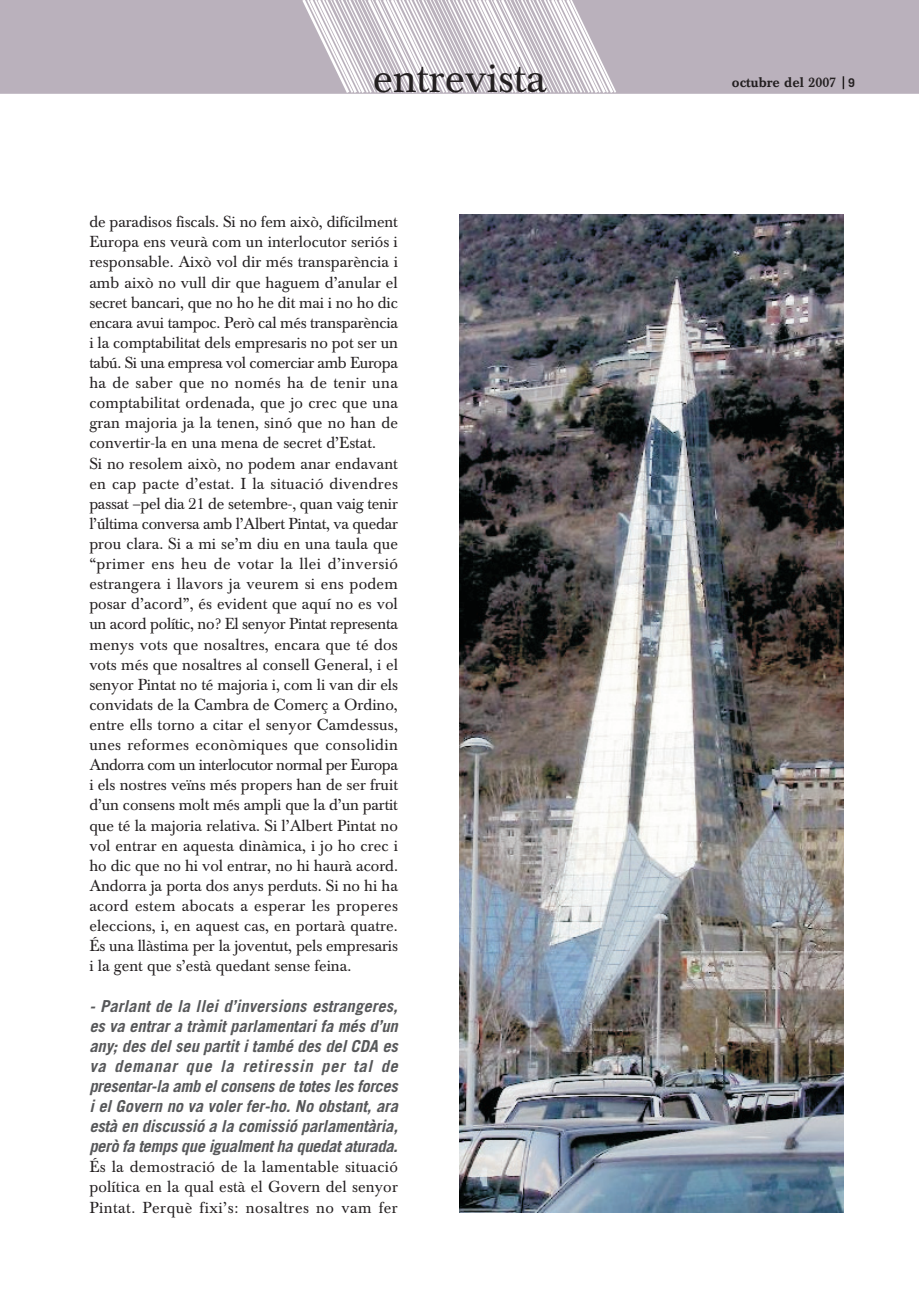
<style>
.page{position:relative;width:919px;height:1289px;background:#fff}
.page>*{position:absolute;margin:0;border:0;box-sizing:border-box;transform-origin:0 0}
.t1{font:42px "Baskerville BE";color:#231f20}
.t2{font:italic 700 16.5px/20.1px "Trade Gothic";letter-spacing:-.01em;color:#57585a;text-align:justify}
.t3{font:15.75px/20.1px "Baskerville BE";color:#231f20}
.t4{font:500 13.5px "Baskerville BE";color:#231f20}
.s1{font-family:"Trade Gothic";font-weight:700;font-size:12px}
</style>
<div class="page">
<img style="left:459px;top:215px;width:384px;height:996px">
<div style="left:0;top:0;width:918px;height:94px;background:#bab1bc;border:2px solid #bab1bc"></div>
<svg style="left:300px;top:0;width:317px;height:94px"></svg>
<svg style="left:842px;top:76px;width:2px;height:13px"></svg>
<h1 class="t1" style="left:373px;top:61px;width:175px">entrevista</h1>
<p class="t3" style="left:89px;top:213px;width:310px">de paradisos fiscals. Si no fem això, difícilment Europa ens veurà com un interlocutor seriós i responsable. Això vol dir més transparència i amb això no vull dir que haguem d’anular el secret bancari, que no ho he dit mai i no ho dic encara avui tampoc. Però cal més transparència i la comptabilitat dels empresaris no pot ser un tabú. Si una empresa vol comerciar amb Europa ha de saber que no només ha de tenir una comptabilitat ordenada, que jo crec que una gran majoria ja la tenen, sinó que no han de convertir-la en una mena de secret d’Estat.<br>Si no resolem això, no podem anar endavant en cap pacte d’estat. I la situació divendres passat –pel dia 21 de setembre-, quan vaig tenir l’última conversa amb l’Albert Pintat, va quedar prou clara. Si a mi se’m diu en una taula que “primer ens heu de votar la llei d’inversió estrangera i llavors ja veurem si ens podem posar d’acord”, és evident que aquí no es vol un acord polític, no? El senyor Pintat representa menys vots que nosaltres, encara que té dos vots més que nosaltres al consell General, i el senyor Pintat no té majoria i, com li van dir els convidats de la Cambra de Comerç a Ordino, entre ells torno a citar el senyor Camdessus, unes reformes econòmiques que consolidin Andorra com un interlocutor normal per Europa i els nostres veïns més propers han de ser fruit d’un consens molt més ampli que la d’un partit que té la majoria relativa. Si l’Albert Pintat no vol entrar en aquesta dinàmica, i jo ho crec i ho dic que no hi vol entrar, no hi haurà acord.<br>Andorra ja porta dos anys perduts. Si no hi ha acord estem abocats a esperar les properes eleccions, i, en aquest cas, en portarà quatre.<br>És una llàstima per la joventut, pels empresaris i la gent que s’està quedant sense feina.</p>
<p class="t2" style="left:89px;top:997px;width:313px">- Parlant de la llei d’inversions estrangeres, es va entrar a tràmit parlamentari fa més d’un any; des del seu partit i també des del CDA es va demanar que la retiressin per tal de presentar-la amb elconsens de totes les forces i el Govern no va voler fer-ho. No obstant, ara està en discussió a la comissió parlamentària, però fa temps que igualmentha quedataturada.</p>
<p class="t3" style="left:89px;top:1158px;width:310px;text-align:justify">És la demostració de la lamentable situació política en la qual està el Govern del senyor Pintat. Perquè fixi’s: nosaltres no vam fer</p>
<p class="t4" style="left:732px;top:77px;width:124px">octubre del 2007 <span class="s1">9</span></p>
</div>
